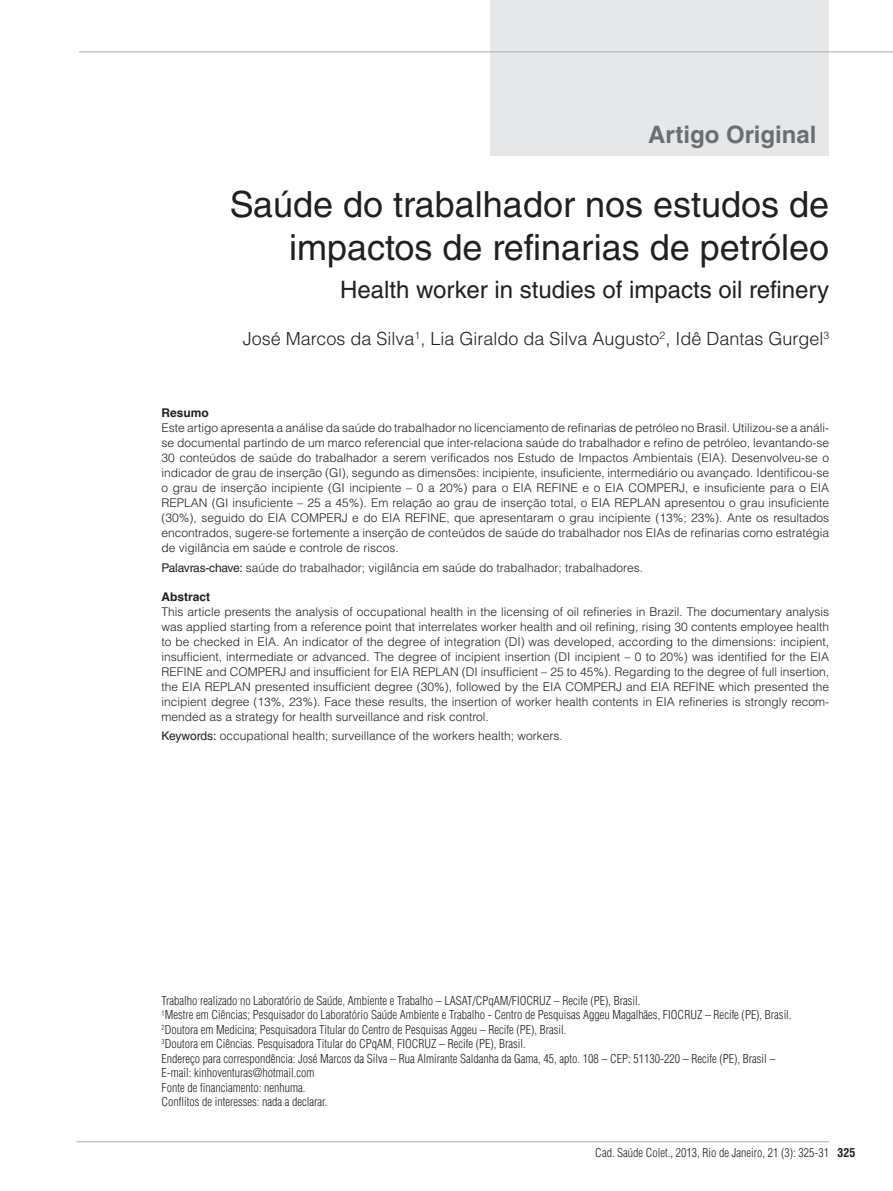
<style>
.page{position:relative;width:893px;height:1191px;background:#fff}
.page>*{position:absolute;margin:0;border:0;box-sizing:border-box;transform-origin:0 0}
._01_0_titulo{font:36px/43.2px "Helvetica LT Std";color:#231f20;text-align:right}
._01_1_titulo_ingles{font:24px "Helvetica LT Std";color:#231f20}
._00_0_secao{font:700 24px "Helvetica LT Std";color:#6c6d70}
._01_2_autores{font:300 18px "Helvetica LT Std";color:#231f20}
._02_1_resumos{font:300 12px/15px "Helvetica LT Std";color:#231f20;text-align:justify}
._02_2_abstract{font:300 12px/15px "Helvetica LT Std";color:#231f20;text-align:justify}
._04_0_titulacoes{font:300 condensed 12px/14.4px "Helvetica LT Std";color:#231f20}
._03_0_palavras_chave{font:300 12px "Helvetica LT Std";color:#231f20}
._03_1_key_words{font:300 12px "Helvetica LT Std";color:#231f20}
._10_0_rodape{font:300 condensed 12px "Helvetica LT Std";color:#231f20}
._02_0_resumos_abstra{font:700 12px "Helvetica LT Std";color:#231f20}
.t1{font:700 condensed 12px "Helvetica LT Std";color:#231f20}
.s1{font-weight:400}
</style>
<div class="page">
<hr style="left:77px;top:1141px;width:752px;height:1px;background:#a8a9ad">
<div style="left:491px;top:0;width:338px;height:156px;background:#e6e7e9"></div>
<hr style="left:79px;top:51px;width:814px;height:1px;background:#a8a9ad">
<p class="_00_0_secao" style="left:648px;top:120px;width:170px">Artigo Original</p>
<p class="_01_0_titulo" style="left:230px;top:183px;width:601px">Saúde do trabalhador nos estudos de impactos de refinarias de petróleo</p>
<p class="_01_1_titulo_ingles" style="left:340px;top:275px;width:490px">Health worker in studies of impacts oil refinery</p>
<p class="_01_2_autores" style="left:243px;top:327px;width:588px">José Marcos da Silva<sup>1</sup>, Lia Giraldo da Silva Augusto<sup>2</sup>, Idê Dantas Gurgel<sup>3</sup></p>
<p class="_02_0_resumos_abstra" style="left:162px;top:406px;width:49px">Resumo</p>
<p class="_02_1_resumos" style="left:162px;top:420px;width:669px">Este artigo apresenta a análise da saúde do trabalhador no licenciamento de refinarias de petróleo no Brasil. Utilizou-se a análi&shy;se documental partindo de um marco referencial que inter-relaciona saúde do trabalhador e refino de petróleo, levantando-se 30 conteúdos de saúde do trabalhador a serem verificados nos Estudo de Impactos Ambientais (EIA). Desenvolveu-se o indicador de grau de inserção (GI), segundo as dimensões: incipiente, insuficiente, intermediário ou avançado. Identificou-se o grau de inserção incipiente (GI incipiente – 0 a 20%) para o EIA REFINE e o EIA COMPERJ, e insuficiente para o EIA REPLAN (GI insuficiente – 25 a 45%). Em relação ao grau de inserção total, o EIA REPLAN apresentou o grau insuficiente (30%), seguido do EIA COMPERJ e do EIA REFINE, que apresentaram o grau incipiente (13%; 23%). Ante os resultados encontrados, sugere-se fortemente a inserção de conteúdos de saúde do trabalhador nos EIAs de refinarias como estratégia de vigilância em saúde e controle de riscos.</p>
<p class="_03_0_palavras_chave" style="left:162px;top:560px;width:483px"><span class="s1">Palavras-chave:</span> saúde do trabalhador; vigilância em saúde do trabalhador; trabalhadores.</p>
<p class="_02_0_resumos_abstra" style="left:162px;top:589px;width:50px">Abstract</p>
<p class="_02_2_abstract" style="left:162px;top:604px;width:669px">This article presents the analysis of occupational health in the licensing of oil refineries in Brazil. The documentary analysis was applied starting from a reference point that interrelates worker health and oil refining, rising 30 contents employee health to be checked in EIA. An indicator of the degree of integration (DI) was developed, according to the dimensions: incipient, insufficient, intermediate or advanced. The degree of incipient insertion (DI incipient – 0 to 20%) was identified for the EIA REFINE and COMPERJ and insufficient for EIA REPLAN (DI insufficient – 25 to 45%). Regarding to the degree of full insertion, the EIA REPLAN presented insufficient degree (30%), followed by the EIA COMPERJ and EIA REFINE which presented the incipient degree (13%, 23%). Face these results, the insertion of worker health contents in EIA refineries is strongly recom&shy;mended as a strategy for health surveillance and risk control.</p>
<p class="_03_1_key_words" style="left:162px;top:728px;width:403px"><span class="s1">Keywords:</span> occupational health; surveillance of the workers health; workers.</p>
<p class="_04_0_titulacoes" style="left:162px;top:993px;width:480px">Trabalho realizado no Laboratório de Saúde, Ambiente e Trabalho – LASAT/CPqAM/FIOCRUZ – Recife (PE), Brasil.</p>
<p class="_04_0_titulacoes" style="left:162px;top:1007px;width:632px"><sup>1</sup>Mestre em Ciências; Pesquisador do Laboratório Saúde Ambiente e Trabalho - Centro de Pesquisas Aggeu Magalhães, FIOCRUZ – Recife (PE), Brasil.</p>
<p class="_04_0_titulacoes" style="left:162px;top:1022px;width:406px"><sup>2</sup>Doutora em Medicina; Pesquisadora Titular do Centro de Pesquisas Aggeu – Recife (PE), Brasil.</p>
<p class="_04_0_titulacoes" style="left:162px;top:1036px;width:366px"><sup>3</sup>Doutora em Ciências. Pesquisadora Titular do CPqAM, FIOCRUZ – Recife (PE), Brasil.</p>
<p class="_04_0_titulacoes" style="left:162px;top:1051px;width:615px">Endereço para correspondência: José Marcos da Silva – Rua Almirante Saldanha da Gama, 45, apto. 108 – CEP: 51130-220 – Recife (PE), Brasil –<br>E-mail: kinhoventuras@hotmail.com</p>
<p class="_04_0_titulacoes" style="left:162px;top:1079px;width:145px">Fonte de financiamento: nenhuma.</p>
<p class="_04_0_titulacoes" style="left:162px;top:1094px;width:167px">Conflitos de interesses: nada a declarar.</p>
<p class="_10_0_rodape" style="left:595px;top:1145px;width:235px">Cad. Saúde Colet., 2013, Rio de Janeiro, 21 (3): 325-31</p>
<p class="t1" style="left:837px;top:1145px;width:19px">325</p>
</div>
